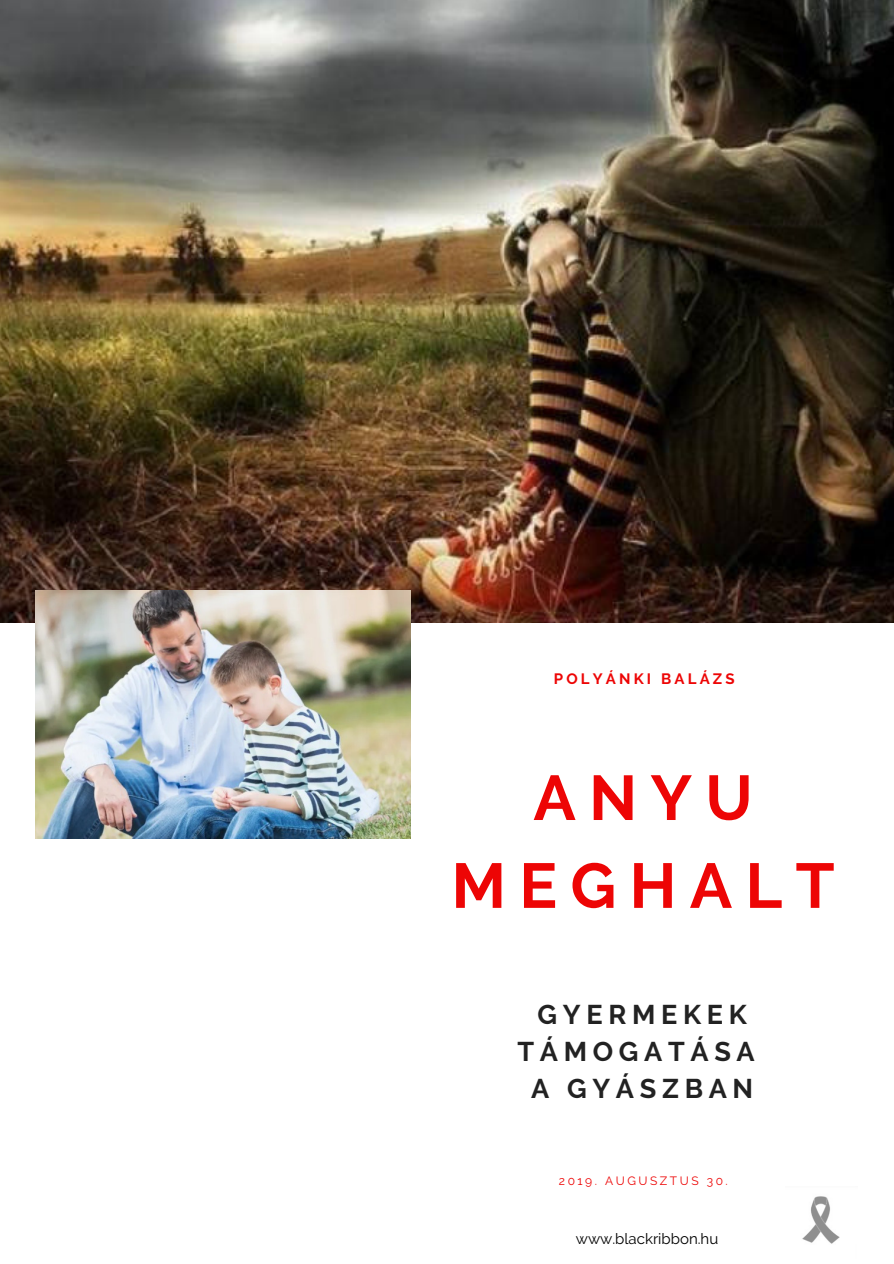
<style>
.page{position:relative;width:894px;height:1264px;background:#fff}
.page>*{position:absolute;margin:0;border:0;box-sizing:border-box;transform-origin:0 0}
.t1{font:700 63px/87.8px "Raleway";letter-spacing:.21em;color:#ed0505;text-align:center}
.t2{font:700 27px/37.2px "Raleway";letter-spacing:.21em;color:#222;text-align:center}
.t3{font:15px "Raleway";color:#000}
.t4{font:700 15px "Raleway";letter-spacing:.21em;color:#ed0505}
.t5{font:12px "Raleway";letter-spacing:.21em;color:#ed0505}
</style>
<div class="page">
<img style="left:0;top:0;width:893px;height:623px">
<img style="left:35px;top:590px;width:375px;height:248px">
<img style="left:802px;top:1196px;width:38px;height:48px">
<p class="t4" style="left:553px;top:670px;width:182px">POLYÁNKI BALÁZS</p>
<h1 class="t1" style="left:451px;top:753px;width:384px">ANYU<br>MEGHALT</h1>
<p class="t2" style="left:517px;top:995px;width:239px">GYERMEKEK<br>TÁMOGATÁSA<br>A GYÁSZBAN</p>
<p class="t5" style="left:558px;top:1173px;width:170px">2019. AUGUSZTUS 30.</p>
<p class="t3" style="left:575px;top:1229px;width:144px">www.blackribbon.hu</p>
</div>
